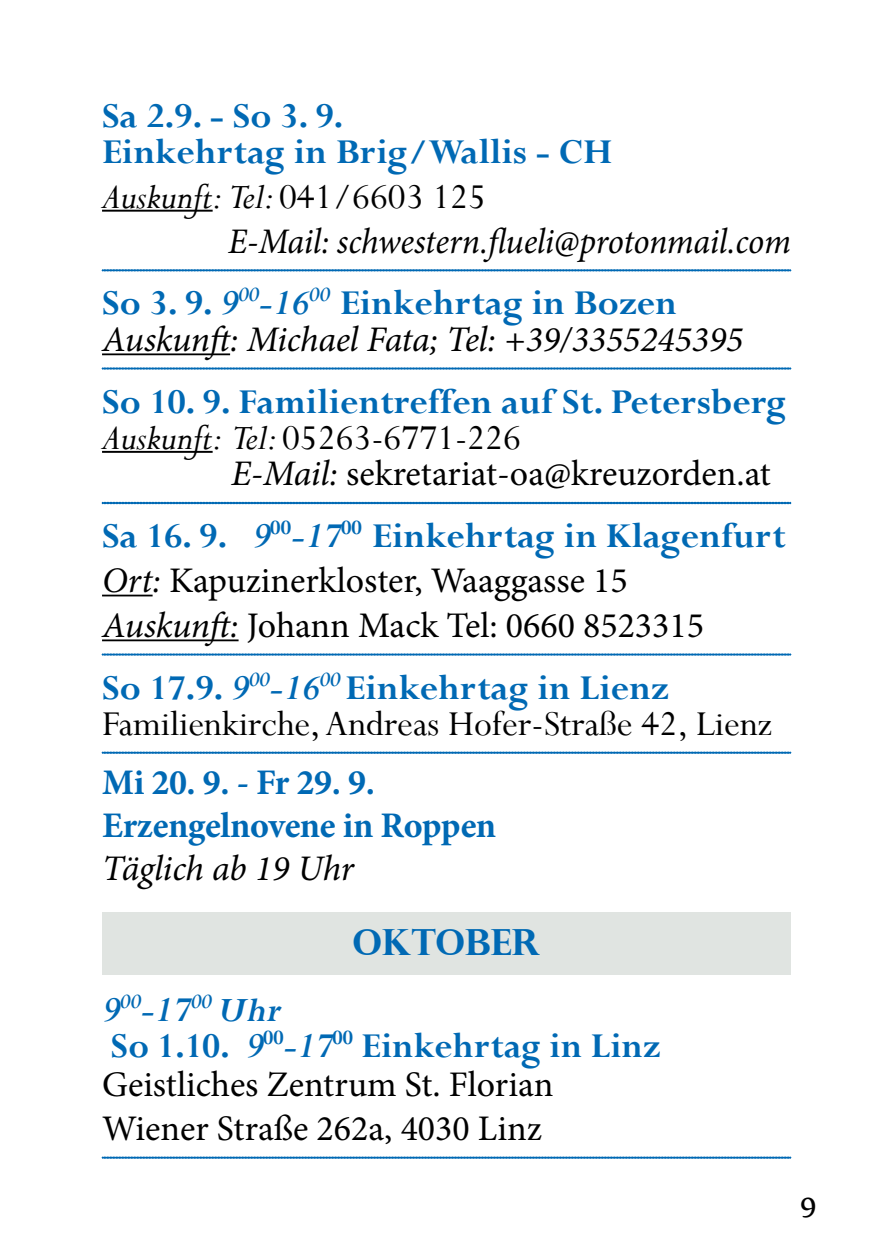
<style>
.page{position:relative;width:893px;height:1259px;background:#fff}
.page>*{position:absolute;margin:0;border:0;box-sizing:border-box;transform-origin:0 0}
.t1{font:700 39px/36.3px "Perpetua";color:#0069b4}
.t2{font:39px/36.3px "Perpetua";color:#000}
.t3{font:italic 39px "Perpetua";color:#000}
.t4{font:36px/44.7px "Minion Pro";color:#000}
.t5{font:italic 36px "Minion Pro";letter-spacing:-.01em;color:#000}
.t6{font:italic 36px "Minion Pro";letter-spacing:-.01em;color:#000;scale:.95 1}
.t7{font:700 36px/42.3px "Minion Pro";letter-spacing:-.01em;color:#0069b4}
.t8{font:700 36px "Perpetua Titling";color:#0069b4}
.t9{font:33px "Nyala";color:#000}
.s1{font-style:normal}
.s2{font-style:italic}
.s3{font-weight:400;font-style:italic;color:#000}
.s4{font-weight:400;color:#000}
.s5{font-weight:700;color:#0069b4}
.s6{font-weight:700;font-style:italic;color:#0069b4}
</style>
<div class="page">
<hr style="left:102px;top:210px;width:111px;height:2px;background:#000">
<svg style="left:102px;top:270px;width:689px;height:1px"></svg>
<svg style="left:102px;top:368px;width:689px;height:1px"></svg>
<hr style="left:102px;top:353px;width:128px;height:2px;background:#000">
<hr style="left:102px;top:451px;width:111px;height:2px;background:#000">
<svg style="left:102px;top:502px;width:689px;height:2px"></svg>
<hr style="left:102px;top:594px;width:51px;height:2px;background:#000">
<svg style="left:102px;top:654px;width:689px;height:1px"></svg>
<hr style="left:102px;top:639px;width:137px;height:2px;background:#000">
<svg style="left:102px;top:752px;width:689px;height:1px"></svg>
<svg style="left:102px;top:1157px;width:689px;height:1px"></svg>
<div style="left:102px;top:912px;width:689px;height:62px;background:#e0e4e1"></div>
<p class="t1" style="left:102px;top:97px;width:512px">Sa 2.9. - So 3. 9.<br>Einkehrtag in Brig/Wallis - CH</p>
<p class="t3" style="left:102px;top:172px;width:385px">Auskunft: Tel: <span class="s1">041/6603 125</span></p>
<p class="t6" style="left:228px;top:216px;width:594px">E-Mail: schwestern.flueli@protonmail.com</p>
<p class="t1" style="left:102px;top:284px;width:577px">So 3. 9. <span class="s2">9</span><sup>00</sup><span class="s2">-16</span><sup>00</sup> Einkehrtag in Bozen</p>
<p class="t5" style="left:102px;top:315px;width:643px">Auskunft: Michael Fata; Tel: +39/3355245395</p>
<p class="t1" style="left:102px;top:382px;width:686px">So 10. 9. Familientreffen auf St. Petersberg<br><span class="s3">Auskunft: Tel:</span> <span class="s4">05263-6771-226</span></p>
<p class="t4" style="left:231px;top:451px;width:541px"><span class="s2">E-Mail:</span> sekretariat-oa@kreuzorden.at</p>
<p class="t1" style="left:102px;top:517px;width:685px">Sa 16. 9. <span class="s2">9</span><sup>00</sup><span class="s2">-17</span><sup>00</sup> Einkehrtag in Klagenfurt</p>
<p class="t4" style="left:102px;top:558px;width:603px"><span class="s2">Ort:</span> Kapuzinerkloster, Waaggasse 15<br><span class="s2">Auskunft:</span> Johann Mack Tel: 0660 8523315</p>
<p class="t2" style="left:102px;top:668px;width:672px"><span class="s5">So 17.9.</span> <span class="s6">9</span><sup>00</sup><span class="s6">-16</span><sup>00</sup> <span class="s5">Einkehrtag in Lienz<br></span>Familienkirche, Andreas Hofer-Straße 42, Lienz</p>
<p class="t7" style="left:102px;top:761px;width:396px">Mi 20. 9. - Fr 29. 9.<br>Erzengelnovene in Roppen</p>
<p class="t5" style="left:102px;top:844px;width:253px">Täglich ab 19 Uhr</p>
<p class="t8" style="left:352px;top:919px;width:164px">OKTOBER</p>
<p class="t1" style="left:102px;top:991px;width:560px"><span class="s2">9</span><sup>00</sup><span class="s2">-17</span><sup>00</sup> <span class="s2">Uhr<br></span>So 1.10. <span class="s2">9</span><sup>00</sup><span class="s2">-17</span><sup>00</sup> Einkehrtag in Linz</p>
<p class="t4" style="left:102px;top:1063px;width:453px;line-height:43.5px">Geistliches Zentrum St. Florian<br>Wiener Straße 262a, 4030 Linz</p>
<p class="t9" style="left:800px;top:1184px;width:18px">9</p>
</div>
